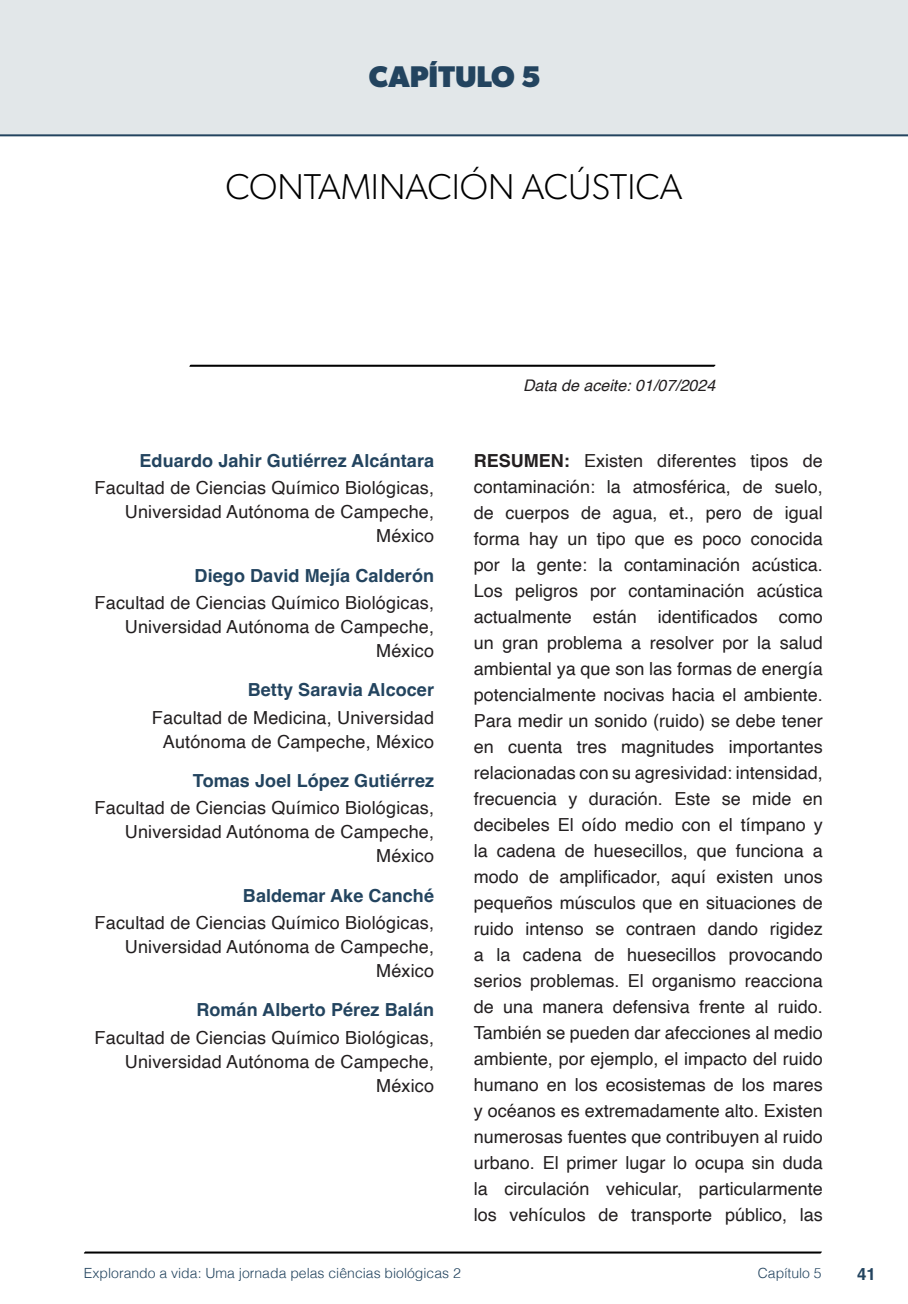
<style>
.page{position:relative;width:908px;height:1304px;background:#fff}
.page>*{position:absolute;margin:0;border:0;box-sizing:border-box;transform-origin:0 0}
.nome_artigos{font:300 36px "Gibson";color:#000}
.capítulos{font:700 30px "Gibson";color:#23445f}
.Resumos_e_PC_TXT{font:18px/26px "Helvetica";color:#231f20;text-align:justify}
.info_autores{font:18px/24px "Helvetica";letter-spacing:.01em;color:#231f20;text-align:right}
.nome_autores{font:700 18px "Helvetica";letter-spacing:.005em;color:#23445f}
.t1{font:700 16.8px "Helvetica";color:#23445f}
.t2{font:italic 16px "Helvetica";color:#231f20}
.t3{font:300 14px "Helvetica";color:#23445f}
.s1{font-weight:700}
</style>
<div class="page">
<svg style="left:84px;top:1251px;width:737px;height:3px;background:#515151"></svg>
<div style="left:0;top:0;width:907px;height:136px;background:#e2e7e9"></div>
<svg style="left:189px;top:364px;width:526px;height:3px;background:#4f4f4f"></svg>
<div style="left:44px;top:72px;width:68px;height:61px;background:#e2e7e9"></div>
<p class="capítulos" style="left:369px;top:58px;width:173px">CAPÍTULO 5</p>
<p class="nome_artigos" style="left:225px;top:165px;width:458px">CONTAMINACIÓN ACÚSTICA</p>
<p class="nome_autores" style="left:139px;top:450px;width:296px">Eduardo Jahir Gutiérrez Alcántara</p>
<p class="info_autores" style="left:95px;top:477px;width:341px">Facultad de Ciencias Químico Biológicas,<br>Universidad Autónoma de Campeche,<br>México</p>
<p class="nome_autores" style="left:194px;top:564px;width:241px">Diego David Mejía Calderón</p>
<p class="info_autores" style="left:95px;top:591px;width:341px">Facultad de Ciencias Químico Biológicas,<br>Universidad Autónoma de Campeche,<br>México</p>
<p class="nome_autores" style="left:247px;top:679px;width:188px">Betty Saravia Alcocer</p>
<p class="info_autores" style="left:152px;top:706px;width:283px">Facultad de Medicina, Universidad<br>Autónoma de Campeche, México</p>
<p class="nome_autores" style="left:193px;top:770px;width:242px">Tomas Joel López Gutiérrez</p>
<p class="info_autores" style="left:95px;top:797px;width:341px">Facultad de Ciencias Químico Biológicas,<br>Universidad Autónoma de Campeche,<br>México</p>
<p class="nome_autores" style="left:243px;top:884px;width:193px">Baldemar Ake Canché</p>
<p class="info_autores" style="left:95px;top:911px;width:341px">Facultad de Ciencias Químico Biológicas,<br>Universidad Autónoma de Campeche,<br>México</p>
<p class="nome_autores" style="left:196px;top:999px;width:239px">Román Alberto Pérez Balán</p>
<p class="info_autores" style="left:95px;top:1026px;width:341px">Facultad de Ciencias Químico Biológicas,<br>Universidad Autónoma de Campeche,<br>México</p>
<p class="t2" style="left:523px;top:373px;width:194px">Data de aceite: 01/07/2024</p>
<p class="Resumos_e_PC_TXT" style="left:473px;top:448px;width:350px"><span class="s1">RESUMEN:</span> Existen diferentes tipos de contaminación: la atmosférica, de suelo, de cuerpos de agua, et., pero de igual forma hay un tipo que es poco conocida por la gente: la contaminación acústica.<br>Los peligros por contaminación acústica actualmente están identificados como un gran problema a resolver por la salud ambiental ya que son las formas de energía potencialmente nocivas hacia el ambiente.<br>Para medir un sonido (ruido) se debe tener en cuenta tres magnitudes importantes relacionadas con su agresividad: intensidad, frecuencia y duración. Este se mide en decibeles El oído medio con el tímpano y la cadena de huesecillos, que funciona a modo de amplificador, aquí existen unos pequeños músculos que en situaciones de ruido intenso se contraen dando rigidez a la cadena de huesecillos provocando serios problemas. El organismo reacciona de una manera defensiva frente al ruido.<br>También se pueden dar afecciones al medio ambiente, por ejemplo, el impacto del ruido humano en los ecosistemas de los mares y océanos es extremadamente alto. Existen numerosas fuentes que contribuyen al ruido urbano. El primer lugar lo ocupa sin duda la circulación vehicular, particularmente los vehículos de transporte público, las</p>
<p class="t3" style="left:84px;top:1261px;width:378px">Explorando a vida: Uma jornada pelas ciências biológicas 2</p>
<p class="t3" style="left:757px;top:1261px;width:65px">Capítulo 5</p>
<p class="t1" style="left:856px;top:1264px;width:20px">41</p>
</div>
